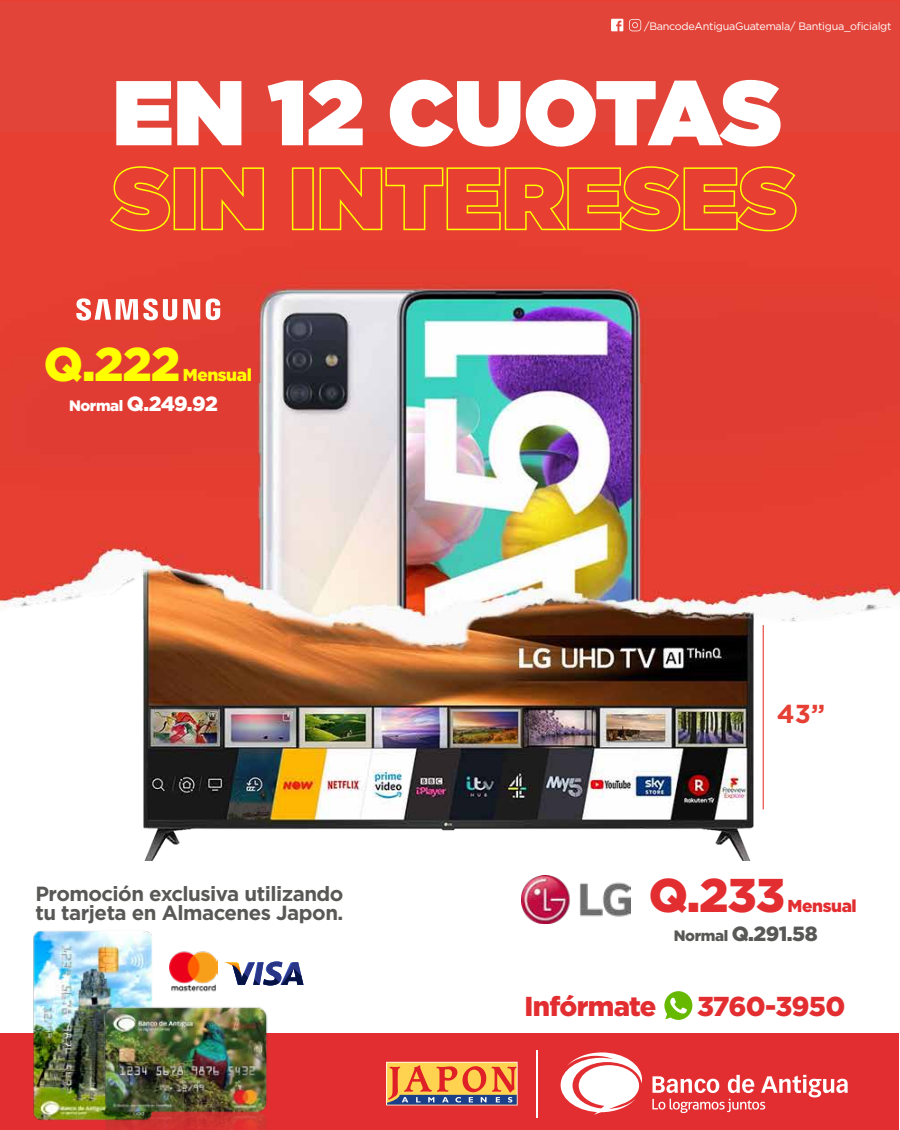
<style>
.page{position:relative;width:900px;height:1130px;background:#fff}
.page>*{position:absolute;margin:0;border:0;box-sizing:border-box;transform-origin:0 0}
.t1{font:900 91.65px "Gotham";color:#fff}
.t2{font:900 47.25px "Gotham";color:#ff0}
.t3{font:900 47.25px "Gotham";color:#e32e31}
.t4{font:900 27.3px "Gotham";letter-spacing:-.025em;color:#e32e31}
.t5{font:700 25.95px "Gotham";color:#e63f33}
.t6{font:700 20.55px/19.4px "Gotham";letter-spacing:-.025em;color:#585856}
.t7{font:900 20.55px "Gotham";color:#fff}
.t8{font:900 20.55px "Gotham";color:#585856}
.t9{font:900 17.25px "Gotham";letter-spacing:-.025em;color:#ff0}
.t10{font:900 17.25px "Gotham";letter-spacing:-.025em;color:#e32e31}
.t11{font:10.8px "Gotham";letter-spacing:-.025em;color:#fff}
.s1{font-size:15px}
</style>
<div class="page">
<img style="left:0;top:0;width:900px;height:860px">
<hr style="left:763px;top:625px;width:1px;height:184px;background:#e63f33">
<div style="left:0;top:3px;width:899px;height:129px;background:#e24439"></div>
<svg style="left:109px;top:165px;width:62px;height:67px"></svg>
<div style="left:174px;top:167px;width:22px;height:63px;border:2px solid #ff0"></div>
<svg style="left:200px;top:167px;width:65px;height:64px"></svg>
<div style="left:292px;top:167px;width:22px;height:63px;border:2px solid #ff0"></div>
<svg style="left:319px;top:165px;width:478px;height:67px"></svg>
<img style="left:521px;top:875px;width:110px;height:48px">
<svg style="left:183px;top:299px;width:17px;height:20px"></svg>
<svg style="left:206px;top:298px;width:14px;height:22px"></svg>
<svg style="left:76px;top:298px;width:101px;height:23px"></svg>
<svg style="left:611px;top:19px;width:12px;height:12px"></svg>
<svg style="left:629px;top:19px;width:12px;height:12px"></svg>
<div style="left:0;top:1033px;width:899px;height:97px;background:#e32e31"></div>
<svg style="left:561px;top:1052px;width:81px;height:62px"></svg>
<svg style="left:652px;top:1074px;width:196px;height:39px"></svg>
<svg style="left:386px;top:1061px;width:132px;height:44px"></svg>
<hr style="left:536px;top:1049px;width:2px;height:68px;background:#fff">
<img style="left:169px;top:951px;width:49px;height:41px">
<img style="left:33px;top:930px;width:119px;height:191px">
<img style="left:92px;top:997px;width:176px;height:133px">
<svg style="left:224px;top:961px;width:79px;height:24px"></svg>
<svg style="left:664px;top:991px;width:28px;height:28px"></svg>
<p class="t11" style="left:644px;top:19px;width:249px">/BancodeAntiguaGuatemala/ Bantigua_oficialgt</p>
<h1 class="t1" style="left:113px;top:47px;width:671px">EN 12 CUOTAS</h1>
<h2 class="t2" style="left:44px;top:332px;width:138px">Q.222</h2>
<p class="t9" style="left:183px;top:363px;width:71px">Mensual</p>
<p class="t7" style="left:69px;top:389px;width:150px"><span class="s1">Normal</span> Q.249.92</p>
<p class="t6" style="left:35px;top:883px;width:310px">Promoción exclusiva utilizando tu tarjeta en Almacenes Japon.</p>
<p class="t5" style="left:777px;top:697px;width:50px">43”</p>
<h2 class="t3" style="left:649px;top:862px;width:138px">Q.233</h2>
<p class="t10" style="left:788px;top:893px;width:71px">Mensual</p>
<p class="t8" style="left:674px;top:919px;width:145px"><span class="s1">Normal</span> Q.291.58</p>
<h3 class="t4" style="left:525px;top:987px;width:133px">Infórmate</h3>
<h3 class="t4" style="left:697px;top:987px;width:150px">3760-3950</h3>
</div>
